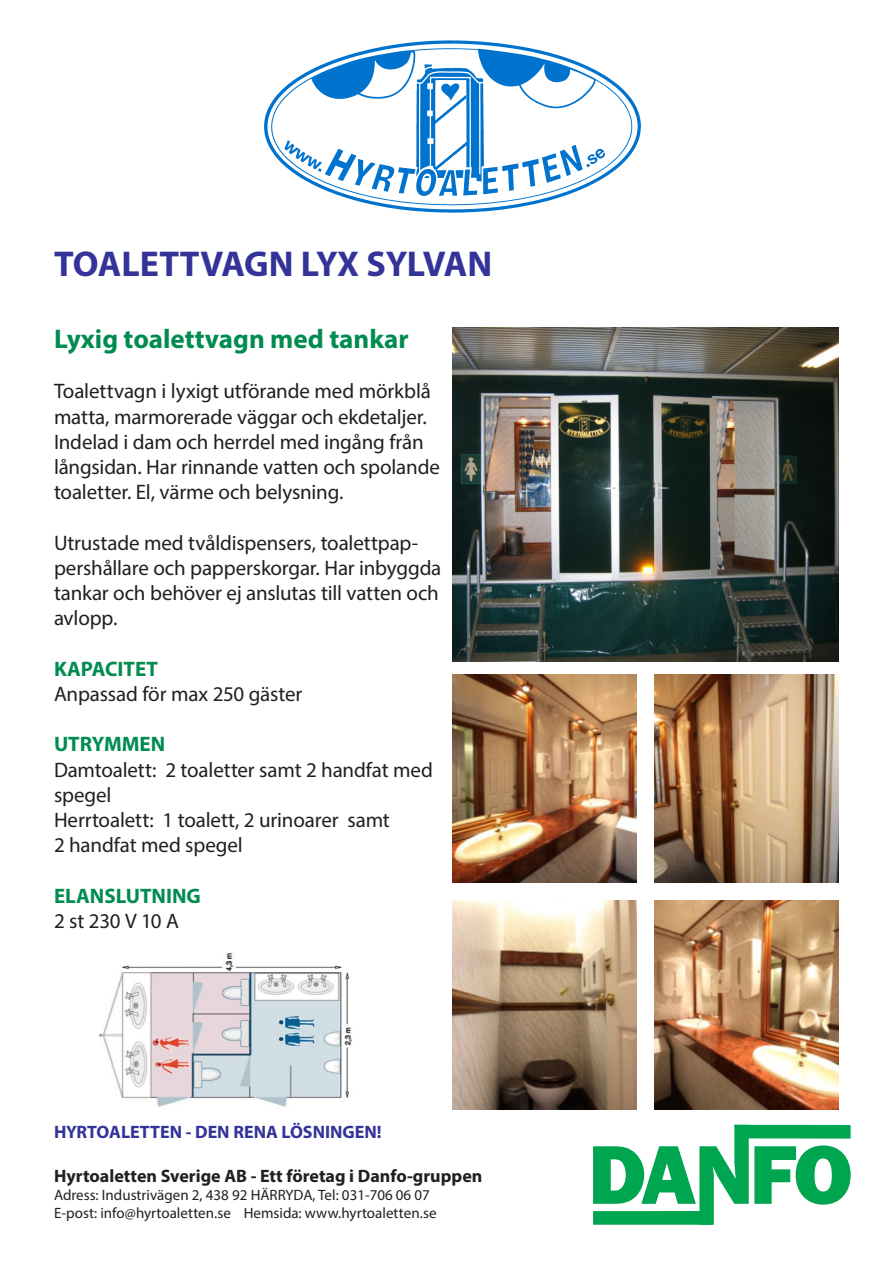
<style>
.page{position:relative;width:893px;height:1263px;background:#fff}
.page>*{position:absolute;margin:0;border:0;box-sizing:border-box;transform-origin:0 0}
.t1{font:700 36px "Myriad Pro";letter-spacing:-.015em;color:#339}
.t2{font:700 27px "Myriad Pro";color:#008c50}
.t3{font:21px/25.2px "Myriad Pro";letter-spacing:-.005em;color:#231f20}
.t4{font:700 21px "Myriad Pro";color:#008c50}
.t5{font:700 18px "Myriad Pro";color:#231f20}
.t6{font:700 18px "Myriad Pro";color:#339}
.t7{font:15px "Myriad Pro";color:#231f20}
</style>
<div class="page">
<svg style="left:264px;top:40px;width:377px;height:173px"></svg>
<svg style="left:271px;top:48px;width:361px;height:157px"></svg>
<svg style="left:284px;top:64px;width:321px;height:132px"></svg>
<svg style="left:593px;top:1125px;width:258px;height:100px"></svg>
<img style="left:98px;top:953px;width:255px;height:154px">
<img style="left:452px;top:327px;width:387px;height:334px">
<img style="left:655px;top:674px;width:184px;height:209px">
<img style="left:452px;top:674px;width:185px;height:209px">
<img style="left:655px;top:901px;width:184px;height:209px">
<img style="left:452px;top:901px;width:185px;height:209px">
<p class="t1" style="left:54px;top:240px;width:440px">TOALETTVAGN LYX SYLVAN</p>
<p class="t2" style="left:54px;top:321px;width:356px">Lyxig toalettvagn med tankar</p>
<p class="t3" style="left:54px;top:378px;width:387px">Toalettvagn i lyxigt utförande med mörkblå matta, marmorerade väggar och ekdetaljer.<br>Indelad i dam och herrdel med ingång från långsidan. Har rinnande vatten och spolande toaletter. El, värme och belysning.</p>
<p class="t3" style="left:54px;top:530px;width:389px">Utrustade med tvåldispensers, toalettpap&shy;pershållare och papperskorgar. Har inbyggda tankar och behöver ej anslutas till vatten och avlopp.</p>
<p class="t4" style="left:54px;top:655px;width:105px">KAPACITET</p>
<p class="t3" style="left:54px;top:681px;width:250px">Anpassad för max 250 gäster</p>
<p class="t4" style="left:54px;top:730px;width:113px">UTRYMMEN</p>
<p class="t3" style="left:54px;top:756px;width:380px">Damtoalett: 2 toaletter samt 2 handfat med spegel</p>
<p class="t3" style="left:54px;top:807px;width:337px">Herrtoalett: 1 toalett, 2 urinoarer samt<br>2 handfat med spegel</p>
<p class="t4" style="left:54px;top:882px;width:148px">ELANSLUTNING</p>
<p class="t3" style="left:54px;top:908px;width:126px">2 st 230 V 10 A</p>
<p class="t6" style="left:54px;top:1120px;width:329px">HYRTOALETTEN - DEN RENA LÖSNINGEN!</p>
<p class="t5" style="left:54px;top:1164px;width:430px">Hyrtoaletten Sverige AB - Ett företag i Danfo-gruppen</p>
<p class="t7" style="left:54px;top:1185px;width:377px">Adress: Industrivägen 2, 438 92 HÄRRYDA, Tel: 031-706 06 07</p>
<p class="t7" style="left:54px;top:1203px;width:384px">E-post: info@hyrtoaletten.se Hemsida: www.hyrtoaletten.se</p>
</div>
